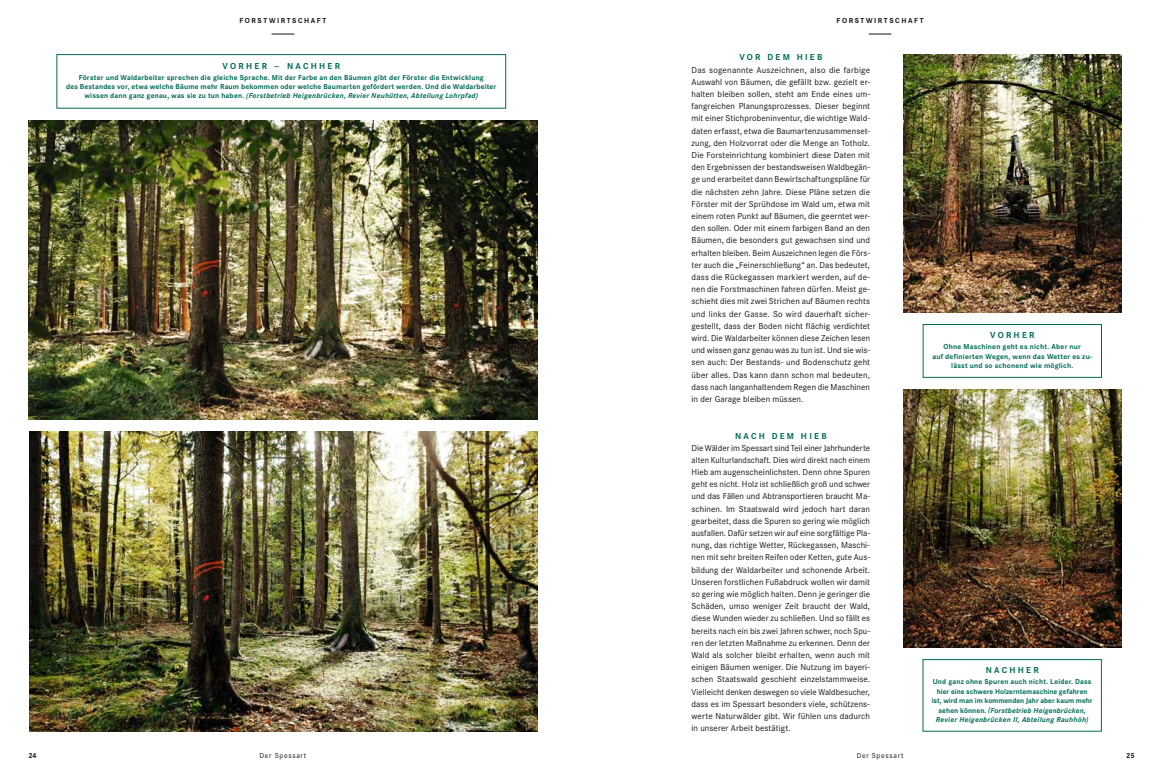
<style>
.page{position:relative;width:1163px;height:780px;background:#fff}
.page>*{position:absolute;margin:0;border:0;box-sizing:border-box;transform-origin:0 0}
.t1{font:9px/12.2px "Corporate S";letter-spacing:.01em;color:#141414;text-align:justify}
.t2{font:700 9px "Corporate S";letter-spacing:.39em;color:#006c56}
.t3{font:700 7.5px/9.5px "Corporate S";letter-spacing:.02em;color:#006c56;text-align:center}
.t4{font:700 7.5px "Corporate S";letter-spacing:.295em;color:#141414}
.t5{font:7.5px "Corporate S";letter-spacing:.095em;color:#141414}
.s1{font-style:italic}
</style>
<div class="page">
<img style="left:903px;top:389px;width:218px;height:258px">
<img style="left:903px;top:54px;width:218px;height:258px">
<img style="left:29px;top:432px;width:508px;height:299px">
<img style="left:28px;top:120px;width:509px;height:300px">
<div style="left:57px;top:54px;width:449px;height:54px;border:1px solid #006c56"></div>
<div style="left:922px;top:659px;width:179px;height:72px;border:1px solid #006c56"></div>
<div style="left:922px;top:324px;width:179px;height:53px;border:1px solid #006c56"></div>
<svg style="left:271px;top:34px;width:23px;height:1px"></svg>
<svg style="left:868px;top:34px;width:23px;height:1px"></svg>
<p class="t4" style="left:239px;top:16px;width:88px">Fo r stwi r tsc haft</p>
<p class="t4" style="left:836px;top:16px;width:88px">Fo r stwi r tsc haft</p>
<p class="t2" style="left:222px;top:60px;width:117px">Vorher – nac hher</p>
<p class="t3" style="left:66px;top:73px;width:432px;line-height:9px">Förster und Waldarbeiter sprechen die gleiche Sprache. M it der Farbe an den Bäumen gibt der Förster die Entwicklung<br>des Bestandes vor, etwa welche Bäume mehr Raum bekommen oder welche Baumarten gefördert werden. Und die Waldarbeiter wissen dann ganz genau, was sie zu tun haben. <span class="s1">(Forstbetrieb Heigenbrücken, Revier Neuhütten, Abteilung Lohrpfad)</span></p>
<p class="t2" style="left:739px;top:51px;width:73px">vor dem hieb</p>
<p class="t1" style="left:691px;top:63px;width:180px">Das sogenannte Auszeichnen, also die farbige Auswahl von Bäumen, die gefällt bzw. gezielt er&shy;halten bleiben sollen, steht am Ende eines um&shy;fangreichen Planungsprozesses. Dieser beginnt mit einer Stichprobeninventur, die wichtige Wald&shy;daten erfasst, etwa die Baumartenzusammenset&shy;zung, den Holzvorrat oder die Menge an Totholz.<br>Die Forsteinrichtung kombiniert diese Daten mit den Ergebnissen der bestandsweisen Waldbegän&shy;ge und erarbeitet dann Bewirtschaftungspläne für die nächsten zehn Jahre. Diese Pläne setzen die Förster mit der Sprühdose im Wald um, etwa mit einem roten Punkt auf Bäumen, die geerntet wer&shy;den sollen. Oder mit einem farbigen Band an den Bäumen, die besonders gut gewachsen sind und erhalten bleiben. Beim Auszeichnen legen die Förs&shy;ter auch die „Feinerschließung“ an. Das bedeutet, dass die Rückegassen markiert werden, auf de&shy;nen die Forstmaschinen fahren dürfen. Meist ge&shy;schieht dies mit zwei Strichen auf Bäumen rechts und links der Gasse. So wird dauerhaft sicher&shy;gestellt, dass der Boden nicht flächig verdichtet wird. Die Waldarbeiter können diese Zeichen lesen und wissen ganz genau was zu tun ist. Und sie wis&shy;sen auch: Der Bestands- und Bodenschutz geht über alles. Das kann dann schon mal bedeuten, dass nach langanhaltendem Regen die Maschinen in der Garage bleiben müssen.</p>
<p class="t2" style="left:735px;top:429px;width:81px">nac h de m hieb</p>
<p class="t1" style="left:691px;top:441px;width:180px">Die Wälder im Spessart sind Teil einer Jahrhunderte alten Kulturlandschaft. Dies wird direkt nach einem Hieb am augenscheinlichsten. Denn ohne Spuren geht es nicht. Holz ist schließlich groß und schwer und das Fällen und Abtransportieren braucht Ma&shy;schinen. Im Staatswald wird jedoch hart daran gearbeitet, dass die Spuren so gering wie möglich ausfallen. Dafür setzen wir auf eine sorgfältige Pla&shy;nung, das richtige Wetter, Rückegassen, Maschi&shy;nen mit sehr breiten Reifen oder Ketten, gute Aus&shy;bildung der Waldarbeiter und schonende Arbeit.<br>Unseren forstlichen Fußabdruck wollen wir damit so gering wie möglich halten. Denn je geringer die Schäden, umso weniger Zeit braucht der Wald, diese Wunden wieder zu schließen. Und so fällt es bereits nach ein bis zwei Jahren schwer, noch Spu&shy;ren der letzten Maßnahme zu erkennen. Denn der Wald als solcher bleibt erhalten, wenn auch mit einigen Bäumen weniger. Die Nutzung im bayeri&shy;schen Staatswald geschieht einzelstammweise.<br>Vielleicht denken deswegen so viele Waldbesucher, dass es im Spessart besonders viele, schützens&shy;werte Naturwälder gibt. Wir fühlen uns dadurch in unserer Arbeit bestätigt.</p>
<p class="t2" style="left:989px;top:328px;width:44px">Vorher</p>
<p class="t3" style="left:932px;top:341px;width:161px">Ohne Maschinen geht es nicht. Aber nur<br>auf definierten Wegen, wenn das Wetter es zu&shy;lässt und so schonend wie möglich.</p>
<p class="t2" style="left:985px;top:663px;width:53px">nac hhe r</p>
<p class="t3" style="left:931px;top:676px;width:162px">Und ganz ohne Spuren auch nicht. Leider. Dass hier eine schwere Holzerntemaschine gefahren ist, wird man im kommenden Jahr aber kaum mehr sehen können. <span class="s1">(Forstbetrieb Heigenbrücken, Revier Heigenbrücken II, Abteilung Rauhhöh)</span></p>
<p class="t4" style="left:28px;top:750px;width:10px">24</p>
<p class="t5" style="left:259px;top:750px;width:48px">Der Spessart</p>
<p class="t5" style="left:856px;top:750px;width:48px">Der Spessart</p>
<p class="t4" style="left:1125px;top:750px;width:10px">25</p>
</div>
